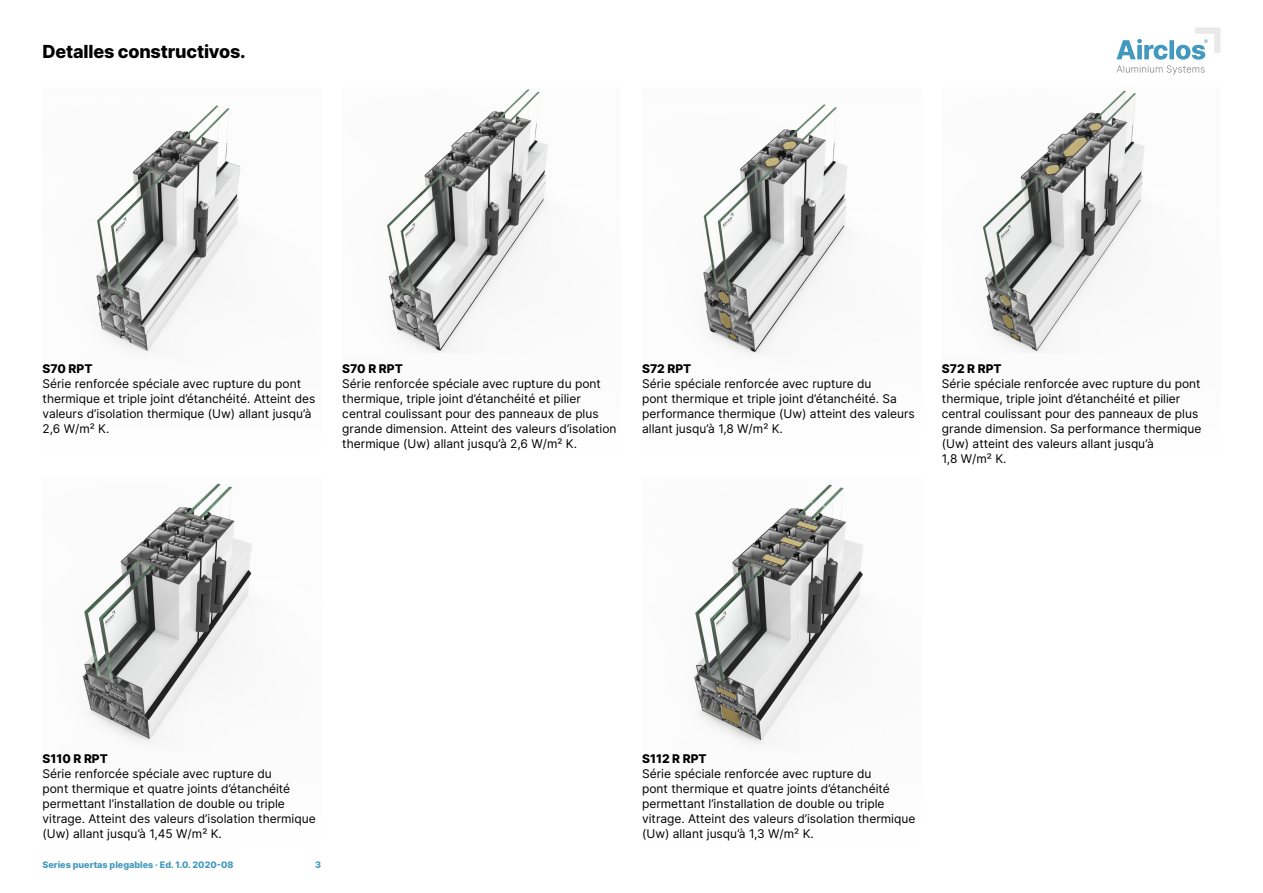
<style>
.page{position:relative;width:1263px;height:893px;background:#fff}
.page>*{position:absolute;margin:0;border:0;box-sizing:border-box;transform-origin:0 0}
.t1{font:800 18px "Inter";letter-spacing:-.01em;color:#000}
.t2{font:12px/15px "Inter";color:#000}
.t3{font:800 12px "Inter";color:#000}
.t4{font:800 9px "Inter";color:#4298bd}
</style>
<div class="page">
<img style="left:96px;top:105px;width:145px;height:248px">
<img style="left:387px;top:89px;width:161px;height:264px">
<img style="left:82px;top:483px;width:170px;height:261px">
<img style="left:694px;top:484px;width:170px;height:262px">
<img style="left:703px;top:104px;width:144px;height:251px">
<img style="left:982px;top:90px;width:163px;height:263px">
<svg style="left:1116px;top:28px;width:104px;height:47px"></svg>
<h1 class="t1" style="left:43px;top:38px;width:205px">Detalles constructivos.</h1>
<p class="t3" style="left:43px;top:359px;width:51px">S70 RPT</p>
<p class="t2" style="left:43px;top:375px;width:274px">Série renforcée spéciale avec rupture du pont thermique et triple joint d’étanchéité. Atteint des valeurs d’isolation thermique (Uw) allant jusqu’à 2,6 W/m² K.</p>
<p class="t3" style="left:342px;top:359px;width:62px">S70 R RPT</p>
<p class="t2" style="left:342px;top:375px;width:276px">Série renforcée spéciale avec rupture du pont thermique, triple joint d’étanchéité et pilier central coulissant pour des panneaux de plus grande dimension. Atteint des valeurs d’isolation thermique (Uw) allant jusqu’à 2,6 W/m² K.</p>
<p class="t3" style="left:642px;top:359px;width:51px">S72 RPT</p>
<p class="t2" style="left:642px;top:375px;width:274px">Série spéciale renforcée avec rupture du<br>pont thermique et triple joint d’étanchéité. Sa performance thermique (Uw) atteint des valeurs allant jusqu’à 1,8 W/m² K.</p>
<p class="t3" style="left:942px;top:359px;width:61px">S72 R RPT</p>
<p class="t2" style="left:942px;top:375px;width:261px">Série spéciale renforcée avec rupture du pont thermique, triple joint d’étanchéité et pilier central coulissant pour des panneaux de plus grande dimension. Sa performance thermique (Uw) atteint des valeurs allant jusqu’à<br>1,8 W/m² K.</p>
<p class="t3" style="left:43px;top:749px;width:67px">S110 R RPT</p>
<p class="t2" style="left:43px;top:765px;width:275px">Série renforcée spéciale avec rupture du<br>pont thermique et quatre joints d’étanchéité permettant l’installation de double ou triple vitrage. Atteint des valeurs d’isolation thermique (Uw) allant jusqu’à 1,45 W/m² K.</p>
<p class="t4" style="left:43px;top:858px;width:192px">Series puertas plegables · Ed. 1.0. 2020-08</p>
<p class="t4" style="left:315px;top:858px;width:8px">3</p>
<p class="t3" style="left:642px;top:749px;width:66px">S112 R RPT</p>
<p class="t2" style="left:642px;top:765px;width:275px">Série spéciale renforcée avec rupture du<br>pont thermique et quatre joints d’étanchéité permettant l’installation de double ou triple vitrage. Atteint des valeurs d’isolation thermique (Uw) allant jusqu’à 1,3 W/m² K.</p>
</div>
